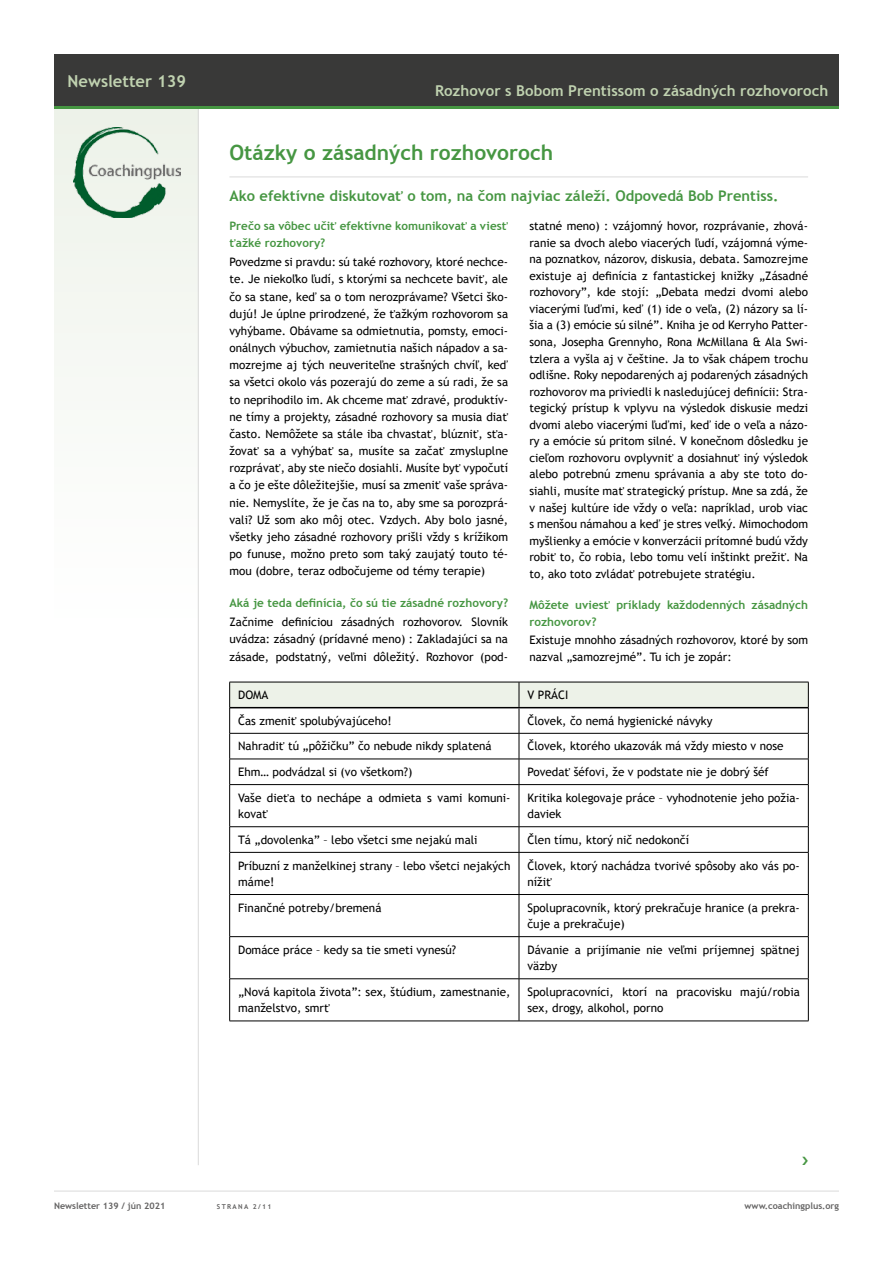
<style>
.page{position:relative;width:893px;height:1263px;background:#fff}
.page>*{position:absolute;margin:0;border:0;box-sizing:border-box;transform-origin:0 0}
.t1{font:700 21px "Trebuchet MS";color:#469642}
.t2{font:700 16.5px "Trebuchet MS";color:#c0d2b0}
.t3{font:700 15px "Trebuchet MS";color:#c0d2b0}
.t4{font:700 14.7px "Trebuchet MS";color:#469642}
.t5{font:11.7px/16.5px "Trebuchet MS";color:#000}
.t6{font:700 11.7px/17.1px "Trebuchet MS";color:#469642}
.t7{font:700 9px "Trebuchet MS";color:#646363}
.t8{font:700 6.75px "Trebuchet MS";letter-spacing:.2em;color:#646363}
</style>
<div class="page">
<div style="left:54px;top:106px;width:145px;height:525px;background:#f7f9f6"></div>
<hr style="left:54px;top:1191px;width:785px;height:1px;background:#dadada">
<hr style="left:198px;top:108px;width:1px;height:1057px;background:#dadada">
<div style="left:54px;top:54px;width:785px;height:53px;background:#393938"></div>
<hr style="left:54px;top:106px;width:785px;height:3px;background:#469642">
<svg style="left:229px;top:682px;width:580px;height:102px"></svg>
<hr style="left:229px;top:784px;width:290px;height:1px;background:#000">
<hr style="left:229px;top:785px;width:1px;height:41px;background:#000">
<hr style="left:519px;top:784px;width:290px;height:1px;background:#000">
<hr style="left:519px;top:785px;width:1px;height:41px;background:#000">
<hr style="left:808px;top:785px;width:1px;height:41px;background:#000">
<hr style="left:229px;top:826px;width:290px;height:1px;background:#000">
<svg style="left:229px;top:827px;width:1px;height:25px"></svg>
<hr style="left:519px;top:826px;width:290px;height:1px;background:#000">
<svg style="left:519px;top:827px;width:1px;height:25px"></svg>
<svg style="left:808px;top:827px;width:1px;height:25px"></svg>
<hr style="left:229px;top:852px;width:290px;height:1px;background:#000">
<hr style="left:229px;top:852px;width:1px;height:42px;background:#000">
<hr style="left:519px;top:852px;width:290px;height:1px;background:#000">
<hr style="left:519px;top:852px;width:1px;height:42px;background:#000">
<hr style="left:808px;top:852px;width:1px;height:42px;background:#000">
<hr style="left:229px;top:894px;width:290px;height:1px;background:#000">
<hr style="left:229px;top:895px;width:1px;height:41px;background:#000">
<hr style="left:519px;top:894px;width:290px;height:1px;background:#000">
<hr style="left:519px;top:895px;width:1px;height:41px;background:#000">
<hr style="left:808px;top:895px;width:1px;height:41px;background:#000">
<hr style="left:229px;top:936px;width:290px;height:1px;background:#000">
<hr style="left:229px;top:937px;width:1px;height:41px;background:#000">
<hr style="left:519px;top:936px;width:290px;height:1px;background:#000">
<hr style="left:519px;top:937px;width:1px;height:41px;background:#000">
<hr style="left:808px;top:937px;width:1px;height:41px;background:#000">
<hr style="left:229px;top:978px;width:290px;height:1px;background:#000">
<hr style="left:229px;top:979px;width:1px;height:42px;background:#000">
<hr style="left:519px;top:978px;width:290px;height:1px;background:#000">
<hr style="left:519px;top:979px;width:1px;height:42px;background:#000">
<hr style="left:808px;top:979px;width:1px;height:42px;background:#000">
<hr style="left:229px;top:1021px;width:290px;height:1px;background:#000">
<hr style="left:519px;top:1021px;width:290px;height:1px;background:#000">
<hr style="left:230px;top:707px;width:289px;height:1px;background:#000">
<hr style="left:519px;top:707px;width:289px;height:1px;background:#000">
<img style="left:74px;top:127px;width:106px;height:91px">
<hr style="left:229px;top:177px;width:579px;height:1px;background:#dadada">
<h2 class="t2" style="left:68px;top:70px;width:120px">Newsletter 139</h2>
<p class="t3" style="left:435px;top:81px;width:395px">Rozhovor s Bobom Prentissom o zásadných rozhovoroch</p>
<h1 class="t1" style="left:229px;top:139px;width:325px">Otázky o zásadných rozhovoroch</h1>
<p class="t4" style="left:229px;top:186px;width:551px">Ako efektívne diskutovať o tom, na čom najviac záleží. Odpovedá Bob Prentiss.</p>
<p class="t6" style="left:229px;top:217px;width:280px">Prečo sa vôbec učiť efektívne komunikovať a viesť ťažké rozhovory?</p>
<p class="t5" style="left:229px;top:254px;width:280px;line-height:17.1px;text-align:justify">Povedzme si pravdu: sú také rozhovory, ktoré nechce&shy;te. Je niekoľko ľudí, s ktorými sa nechcete baviť, ale čo sa stane, keď sa o tom nerozprávame? Všetci ško&shy;dujú! Je úplne prirodzené, že ťažkým rozhovorom sa vyhýbame. Obávame sa odmietnutia, pomsty, emoci&shy;onálnych výbuchov, zamietnutia našich nápadov a sa&shy;mozrejme aj tých neuveriteľne strašných chvíľ, keď sa všetci okolo vás pozerajú do zeme a sú radi, že sa to neprihodilo im. Ak chceme mať zdravé, produktív&shy;ne tímy a projekty, zásadné rozhovory sa musia diať často. Nemôžete sa stále iba chvastať, blúzniť, sťa&shy;žovať sa a vyhýbať sa, musíte sa začať zmysluplne rozprávať, aby ste niečo dosiahli. Musíte byť vypočutí a čo je ešte dôležitejšie, musí sa zmeniť vaše správa&shy;nie. Nemyslíte, že je čas na to, aby sme sa porozprá&shy;vali? Už som ako môj otec. Vzdych. Aby bolo jasné, všetky jeho zásadné rozhovory prišli vždy s krížikom po funuse, možno preto som taký zaujatý touto té&shy;mou (dobre, teraz odbočujeme od témy terapie)</p>
<p class="t6" style="left:229px;top:595px;width:280px">Aká je teda definícia, čo sú tie zásadné rozhovory?</p>
<p class="t5" style="left:229px;top:614px;width:280px;line-height:17.1px;text-align:justify">Začnime definíciou zásadných rozhovorov. Slovník uvádza: zásadný (prídavné meno) : Zakladajúci sa na zásade, podstatný, veľmi dôležitý. Rozhovor (pod-</p>
<p class="t5" style="left:529px;top:218px;width:280px;text-align:justify">statné meno) : vzájomný hovor, rozprávanie, zhová&shy;ranie sa dvoch alebo viacerých ľudí, vzájomná výme&shy;na poznatkov, názorov, diskusia, debata. Samozrejme existuje aj definícia z fantastickej knižky „Zásadné rozhovory”, kde stojí: „Debata medzi dvomi alebo viacerými ľuďmi, keď (1) ide o veľa, (2) názory sa lí&shy;šia a (3) emócie sú silné”. Kniha je od Kerryho Patter&shy;sona, Josepha Grennyho, Rona McMillana &amp; Ala Swi&shy;tzlera a vyšla aj v češtine. Ja to však chápem trochu odlišne. Roky nepodarených aj podarených zásadných rozhovorov ma priviedli k nasledujúcej definícii: Stra&shy;tegický prístup k vplyvu na výsledok diskusie medzi dvomi alebo viacerými ľuďmi, keď ide o veľa a názo&shy;ry a emócie sú pritom silné. V konečnom dôsledku je cieľom rozhovoru ovplyvniť a dosiahnuť iný výsledok alebo potrebnú zmenu správania a aby ste toto do&shy;siahli, musíte mať strategický prístup. Mne sa zdá, že v našej kultúre ide vždy o veľa: napríklad, urob viac s menšou námahou a keď je stres veľký. Mimochodom myšlienky a emócie v konverzácii prítomné budú vždy robiť to, čo robia, lebo tomu velí inštinkt prežiť. Na to, ako toto zvládať potrebujete stratégiu.</p>
<p class="t6" style="left:529px;top:597px;width:280px;line-height:16.5px">Môžete uviesť príklady každodenných zásadných rozhovorov?</p>
<p class="t5" style="left:529px;top:632px;width:280px">Existuje mnohho zásadných rozhovorov, ktoré by som nazval „samozrejmé”. Tu ich je zopár:</p>
<p class="t5" style="left:238px;top:687px;width:32px">DOMA</p>
<p class="t5" style="left:527px;top:687px;width:42px">V PRÁCI</p>
<p class="t5" style="left:238px;top:712px;width:155px">Čas zmeniť spolubývajúceho!</p>
<p class="t5" style="left:527px;top:712px;width:187px">Človek, čo nemá hygienické návyky</p>
<p class="t5" style="left:238px;top:738px;width:255px">Nahradiť tú „pôžičku” čo nebude nikdy splatená</p>
<p class="t5" style="left:527px;top:738px;width:258px">Človek, ktorého ukazovák má vždy miesto v nose</p>
<p class="t5" style="left:238px;top:764px;width:176px">Ehm… podvádzal si (vo všetkom?)</p>
<p class="t5" style="left:527px;top:764px;width:243px">Povedať šéfovi, že v podstate nie je dobrý šéf</p>
<p class="t5" style="left:238px;top:789px;width:274px">Vaše dieťa to nechápe a odmieta s vami komuni&shy;kovať</p>
<p class="t5" style="left:527px;top:789px;width:274px">Kritika kolegovaje práce – vyhodnotenie jeho požia&shy;daviek</p>
<p class="t5" style="left:238px;top:832px;width:241px">Tá „dovolenka” – lebo všetci sme nejakú mali</p>
<p class="t5" style="left:527px;top:832px;width:163px">Člen tímu, ktorý nič nedokončí</p>
<p class="t5" style="left:238px;top:857px;width:274px">Príbuzní z manželkinej strany – lebo všetci nejakých máme!</p>
<p class="t5" style="left:527px;top:857px;width:274px">Človek, ktorý nachádza tvorivé spôsoby ako vás po&shy;nížiť</p>
<p class="t5" style="left:238px;top:899px;width:145px">Finančné potreby/bremená</p>
<p class="t5" style="left:527px;top:899px;width:274px">Spolupracovník, ktorý prekračuje hranice (a prekra&shy;čuje a prekračuje)</p>
<p class="t5" style="left:238px;top:941px;width:220px">Domáce práce – kedy sa tie smeti vynesú?</p>
<p class="t5" style="left:527px;top:941px;width:274px">Dávanie a prijímanie nie veľmi príjemnej spätnej väzby</p>
<p class="t5" style="left:238px;top:984px;width:274px">„Nová kapitola života”: sex, štúdium, zamestnanie, manželstvo, smrť</p>
<p class="t5" style="left:527px;top:984px;width:274px">Spolupracovníci, ktorí na pracovisku majú/robia sex, drogy, alkohol, porno</p>
<p class="t7" style="left:54px;top:1200px;width:113px">Newsletter 139 / jún 2021</p>
<p class="t8" style="left:217px;top:1202px;width:56px">STRANA 2/11</p>
<p class="t7" style="left:745px;top:1200px;width:96px">www.coachingplus.org</p>
</div>
